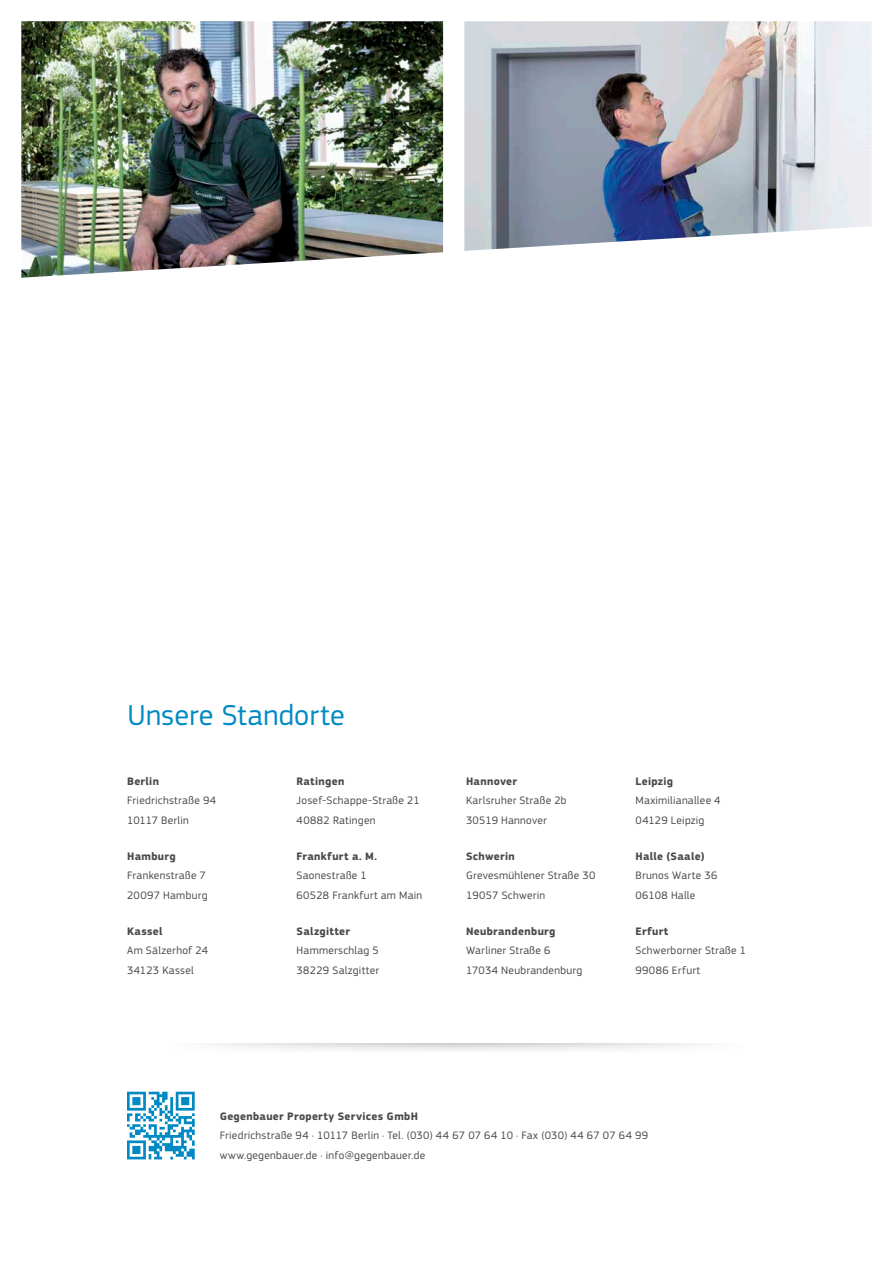
<style>
.page{position:relative;width:893px;height:1263px;background:#fff}
.page>*{position:absolute;margin:0;border:0;box-sizing:border-box;transform-origin:0 0}
.Subhead{font:30px "PF Square Sans Pro";letter-spacing:.01em;color:#008ac4}
.Fließtext{font:11.25px/19.5px "PF Square Sans Pro";letter-spacing:.025em;color:#4a4a49}
.Copytext{font:11.25px/19.5px "PF Square Sans Pro";letter-spacing:.025em;color:#4a4a49}
.Fließtext-2{font:700 11.25px "PF Square Sans Pro";letter-spacing:.03em;color:#4a4a49}
.s1{font-weight:700}
</style>
<div class="page">
<img style="left:21px;top:21px;width:422px;height:257px">
<img style="left:464px;top:21px;width:408px;height:230px">
<svg style="left:127px;top:1092px;width:68px;height:67px"></svg>
<svg style="left:212px;top:1044px;width:491px;height:7px"></svg>
<p class="Subhead" style="left:128px;top:698px;width:219px">Unsere Standorte</p>
<p class="Fließtext-2" style="left:127px;top:774px;width:33px">Berlin</p>
<p class="Fließtext" style="left:127px;top:791px;width:91px">Friedrichstraße 94<br>10117 Berlin</p>
<p class="Fließtext-2" style="left:127px;top:849px;width:50px">Hamburg</p>
<p class="Fließtext" style="left:127px;top:866px;width:82px">Frankenstraße 7<br>20097 Hamburg</p>
<p class="Fließtext-2" style="left:127px;top:924px;width:37px">Kassel</p>
<p class="Fließtext" style="left:127px;top:941px;width:82px">Am Sälzerhof 24<br>34123 Kassel</p>
<p class="Fließtext-2" style="left:297px;top:774px;width:49px">Ratingen</p>
<p class="Fließtext" style="left:297px;top:791px;width:125px">Josef-Schappe-Straße 21<br>40882 Ratingen</p>
<p class="Fließtext-2" style="left:297px;top:849px;width:82px">Frankfurt a. M.</p>
<p class="Fließtext" style="left:297px;top:866px;width:127px">Saonestraße 1<br>60528 Frankfurt am Main</p>
<p class="Fließtext-2" style="left:297px;top:924px;width:55px">Salzgitter</p>
<p class="Fließtext" style="left:297px;top:941px;width:84px">Hammerschlag 5<br>38229 Salzgitter</p>
<p class="Fließtext-2" style="left:466px;top:774px;width:53px">Hannover</p>
<p class="Fließtext" style="left:466px;top:791px;width:102px">Karlsruher Straße 2b<br>30519 Hannover</p>
<p class="Fließtext-2" style="left:466px;top:849px;width:50px">Schwerin</p>
<p class="Fließtext" style="left:466px;top:866px;width:131px">Grevesmühlener Straße 30<br>19057 Schwerin</p>
<p class="Fließtext-2" style="left:466px;top:924px;width:91px">Neubrandenburg</p>
<p class="Fließtext" style="left:466px;top:941px;width:118px">Warliner Straße 6<br>17034 Neubrandenburg</p>
<p class="Fließtext-2" style="left:635px;top:774px;width:39px">Leipzig</p>
<p class="Fließtext" style="left:635px;top:791px;width:87px">Maximilianallee 4<br>04129 Leipzig</p>
<p class="Fließtext-2" style="left:635px;top:849px;width:71px">Halle (Saale)</p>
<p class="Fließtext" style="left:635px;top:866px;width:83px">Brunos Warte 36<br>06108 Halle</p>
<p class="Fließtext-2" style="left:635px;top:924px;width:35px">Erfurt</p>
<p class="Fließtext" style="left:635px;top:941px;width:112px">Schwerborner Straße 1<br>99086 Erfurt</p>
<p class="Copytext" style="left:220px;top:1106px;width:430px"><span class="s1">Gegenbauer Property Services GmbH<br></span>Friedrichstraße 94 · 10117 Berlin · Tel. (030) 44 67 07 64 10 · Fax (030) 44 67 07 64 99 www.gegenbauer.de · info@gegenbauer.de</p>
</div>
